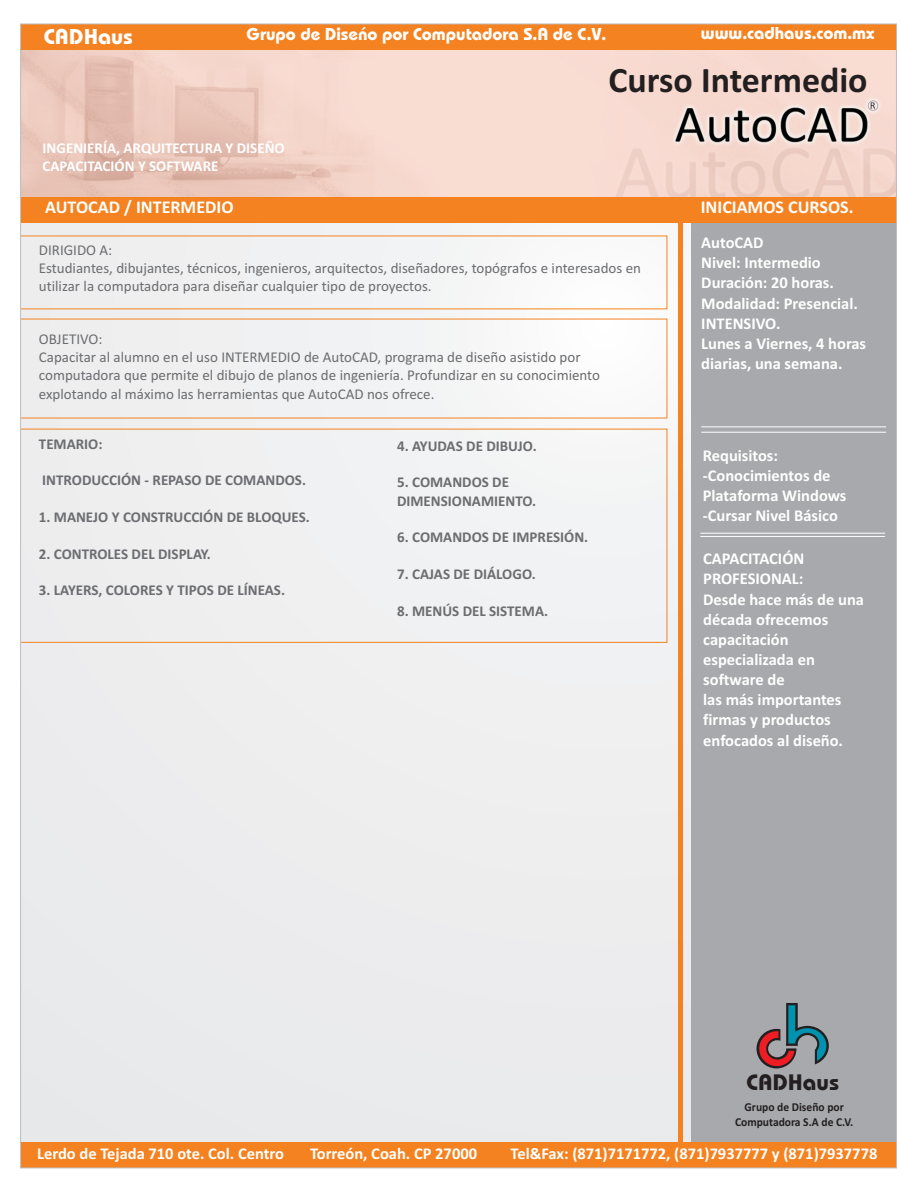
<style>
.page{position:relative;width:918px;height:1188px;background:#fff}
.page>*{position:absolute;margin:0;border:0;box-sizing:border-box;transform-origin:0 0}
.t1{font:700 36px "Calibri";color:#231f20}
.t2{font:700 23.4px "Bauhaus Itc TEE";color:#231f20}
.t3{font:700 22.5px "Bauhaus Itc TEE";color:#fff}
.t4{font:700 18px "Bauhaus Itc TEE";color:#fff}
.t5{font:700 18px "Calibri";color:#fff}
.t6{font:700 16.5px/20.1px "Calibri";color:#fff}
.t7{font:15px/18.3px "Calibri";color:#6c6d70}
.t8{font:700 15px/18.3px "Calibri";color:#6c6d70}
.t9{font:700 15px/18.3px "Calibri";color:#fff}
.t10{font:700 12.15px/14.9px "Calibri";color:#231f20;text-align:center;scale:.95 1}
</style>
<div class="page">
<div style="left:21px;top:223px;width:670px;height:919px;background:#eeeeef"></div>
<div style="left:691px;top:223px;width:205px;height:919px;background:#a8a9ad"></div>
<hr style="left:701px;top:427px;width:185px;height:1px;background:#fff">
<hr style="left:701px;top:432px;width:185px;height:1px;background:#fff">
<div style="left:678px;top:223px;width:5px;height:919px;background:#f58220"></div>
<div style="left:21px;top:429px;width:646px;height:214px;border:1px solid #f58220"></div>
<img style="left:22px;top:49px;width:873px;height:149px">
<div style="left:21px;top:198px;width:875px;height:25px;background:#f58220"></div>
<div style="left:21px;top:24px;width:875px;height:25px;background:#f58220"></div>
<div style="left:21px;top:1142px;width:875px;height:26px;background:#f58220"></div>
<svg style="left:757px;top:1003px;width:72px;height:65px"></svg>
<hr style="left:700px;top:533px;width:185px;height:1px;background:#fff">
<hr style="left:700px;top:536px;width:185px;height:1px;background:#fff">
<h3 class="t3" style="left:44px;top:26px;width:91px">CADHaus</h3>
<p class="t4" style="left:247px;top:26px;width:361px">Grupo de Diseño por Computadora S.A de C.V.</p>
<p class="t4" style="left:701px;top:25px;width:175px">www.cadhaus.com.mx</p>
<p class="t9" style="left:43px;top:140px;width:244px">INGENIERÍA, ARQUITECTURA Y DISEÑO<br>CAPACITACIÓN Y SOFTWARE</p>
<h1 class="t1" style="left:609px;top:65px;width:261px">Curso Intermedio</h1>
<p class="t5" style="left:45px;top:200px;width:190px">AUTOCAD / INTERMEDIO</p>
<p class="t5" style="left:701px;top:199px;width:154px">INICIAMOS CURSOS.</p>
<p class="t7" style="left:39px;top:242px;width:604px">DIRIGIDO A:<br>Estudiantes, dibujantes, técnicos, ingenieros, arquitectos, diseñadores, topógrafos e interesados en utilizar la computadora para diseñar cualquier tipo de proyectos.</p>
<p class="t6" style="left:701px;top:234px;width:166px">AutoCAD<br>Nivel: Intermedio<br>Duración: 20 horas.<br>Modalidad: Presencial.<br>INTENSIVO.<br>Lunes a Viernes, 4 horas diarias, una semana.</p>
<p class="t7" style="left:39px;top:331px;width:563px">OBJETIVO:<br>Capacitar al alumno en el uso INTERMEDIO de AutoCAD, programa de diseño asistido por computadora que permite el dibujo de planos de ingeniería. Profundizar en su conocimiento explotando al máximo las herramientas que AutoCAD nos ofrece.</p>
<p class="t8" style="left:39px;top:436px;width:65px">TEMARIO:</p>
<p class="t8" style="left:42px;top:472px;width:265px">INTRODUCCIÓN - REPASO DE COMANDOS.</p>
<p class="t8" style="left:39px;top:509px;width:272px">1. MANEJO Y CONSTRUCCIÓN DE BLOQUES.</p>
<p class="t8" style="left:39px;top:546px;width:174px">2. CONTROLES DEL DISPLAY.</p>
<p class="t8" style="left:39px;top:582px;width:248px">3. LAYERS, COLORES Y TIPOS DE LÍNEAS.</p>
<p class="t8" style="left:397px;top:438px;width:141px">4. AYUDAS DE DIBUJO.</p>
<p class="t8" style="left:397px;top:475px;width:141px">5. COMANDOS DE<br>DIMENSIONAMIENTO.</p>
<p class="t8" style="left:397px;top:529px;width:193px">6. COMANDOS DE IMPRESIÓN.</p>
<p class="t8" style="left:397px;top:566px;width:140px">7. CAJAS DE DIÁLOGO.</p>
<p class="t8" style="left:397px;top:603px;width:153px">8. MENÚS DEL SISTEMA.</p>
<p class="t6" style="left:703px;top:446px;width:145px">Requisitos: -Conocimientos de<br>Plataforma Windows -Cursar Nivel Básico</p>
<p class="t6" style="left:703px;top:550px;width:162px">CAPACITACIÓN<br>PROFESIONAL:<br>Desde hace más de una década ofrecemos capacitación especializada en software de<br>las más importantes firmas y productos enfocados al diseño.</p>
<h2 class="t2" style="left:747px;top:1072px;width:94px">CADHaus</h2>
<p class="t10" style="left:735px;top:1100px;width:126px">Grupo de Diseño por<br>Computadora S.A de C.V.</p>
<p class="t6" style="left:37px;top:1145px;width:248px">Lerdo de Tejada 710 ote. Col. Centro</p>
<p class="t6" style="left:310px;top:1145px;width:168px">Torreón, Coah. CP 27000</p>
<p class="t6" style="left:511px;top:1145px;width:368px">Tel&amp;Fax: (871)7171772, (871)7937777 y (871)7937778</p>
</div>
